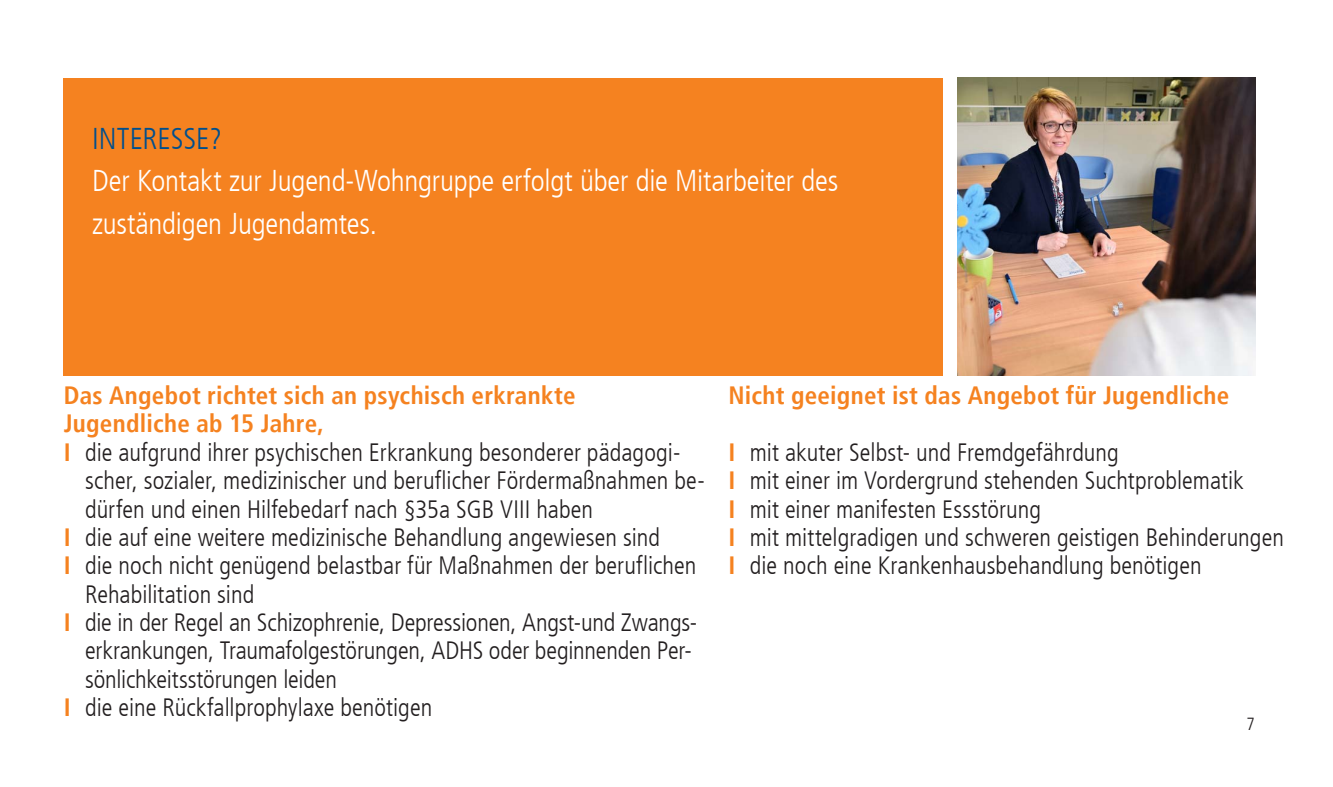
<style>
.page{position:relative;width:1333px;height:787px;background:#fff}
.page>*{position:absolute;margin:0;border:0;box-sizing:border-box;transform-origin:0 0}
._02_SRH_BR_PB_S_Cont{font:300 condensed 30px/42.5px "Frutiger LT";letter-spacing:-.005em;color:#fff}
._02_SRH_BR_PB_S_Cont-2{font:300 condensed 30px "Frutiger LT";color:#004f8d}
.t1{font:300 condensed 25px/28.2px "Frutiger LT";color:#231f20}
._02_SRH_BR_PB_S_Cont-3{font:700 condensed 25px/28.2px "Frutiger LT";letter-spacing:.01em;color:#f58220}
.t2{font:300 condensed 17.5px "Frutiger LT";color:#231f20}
.s1{font-weight:700;color:#f58220}
</style>
<div class="page">
<img style="left:957px;top:78px;width:297px;height:298px">
<div style="left:64px;top:78px;width:879px;height:298px;background:#f58220"></div>
<p class="_02_SRH_BR_PB_S_Cont-2" style="left:92px;top:121px;width:131px">INTERESSE?</p>
<p class="_02_SRH_BR_PB_S_Cont" style="left:92px;top:160px;width:747px">Der Kontakt zur Jugend-Wohngruppe erfolgt über die Mitarbeiter des zuständigen Jugendamtes.</p>
<p class="_02_SRH_BR_PB_S_Cont-3" style="left:64px;top:381px;width:513px">Das Angebot richtet sich an psychisch erkrankte<br>Jugendliche ab 15 Jahre,</p>
<p class="t1" style="left:85px;top:438px;width:621px;text-indent:-21px"><span class="s1">I</span> die aufgrund ihrer psychischen Erkrankung besonderer pädagogi&shy;scher, sozialer, medizinischer und beruflicher Fördermaßnahmen be&shy;dürfen und einen Hilfebedarf nach §35a SGB VIII haben</p>
<p class="t1" style="left:64px;top:523px;width:597px"><span class="s1">I</span> die auf eine weitere medizinische Behandlung angewiesen sind</p>
<p class="t1" style="left:85px;top:552px;width:613px;text-indent:-21px"><span class="s1">I</span> die noch nicht genügend belastbar für Maßnahmen der beruflichen<br>Rehabilitation sind</p>
<p class="t1" style="left:85px;top:608px;width:613px;text-indent:-21px"><span class="s1">I</span> die in der Regel an Schizophrenie, Depressionen, Angst-und Zwangs&shy;erkrankungen, Traumafolgestörungen, ADHS oder beginnenden Per&shy;sönlichkeitsstörungen leiden</p>
<p class="t1" style="left:64px;top:693px;width:370px"><span class="s1">I</span> die eine Rückfallprophylaxe benötigen</p>
<p class="_02_SRH_BR_PB_S_Cont-3" style="left:728px;top:381px;width:502px">Nicht geeignet ist das Angebot für Jugendliche</p>
<p class="t1" style="left:728px;top:438px;width:392px"><span class="s1">I</span> mit akuter Selbst- und Fremdgefährdung</p>
<p class="t1" style="left:728px;top:467px;width:516px"><span class="s1">I</span> mit einer im Vordergrund stehenden Suchtproblematik</p>
<p class="t1" style="left:728px;top:495px;width:314px"><span class="s1">I</span> mit einer manifesten Essstörung</p>
<p class="t1" style="left:728px;top:523px;width:557px"><span class="s1">I</span> mit mittelgradigen und schweren geistigen Behinderungen</p>
<p class="t1" style="left:728px;top:552px;width:474px"><span class="s1">I</span> die noch eine Krankenhausbehandlung benötigen</p>
<p class="t2" style="left:1246px;top:714px;width:10px">7</p>
</div>
